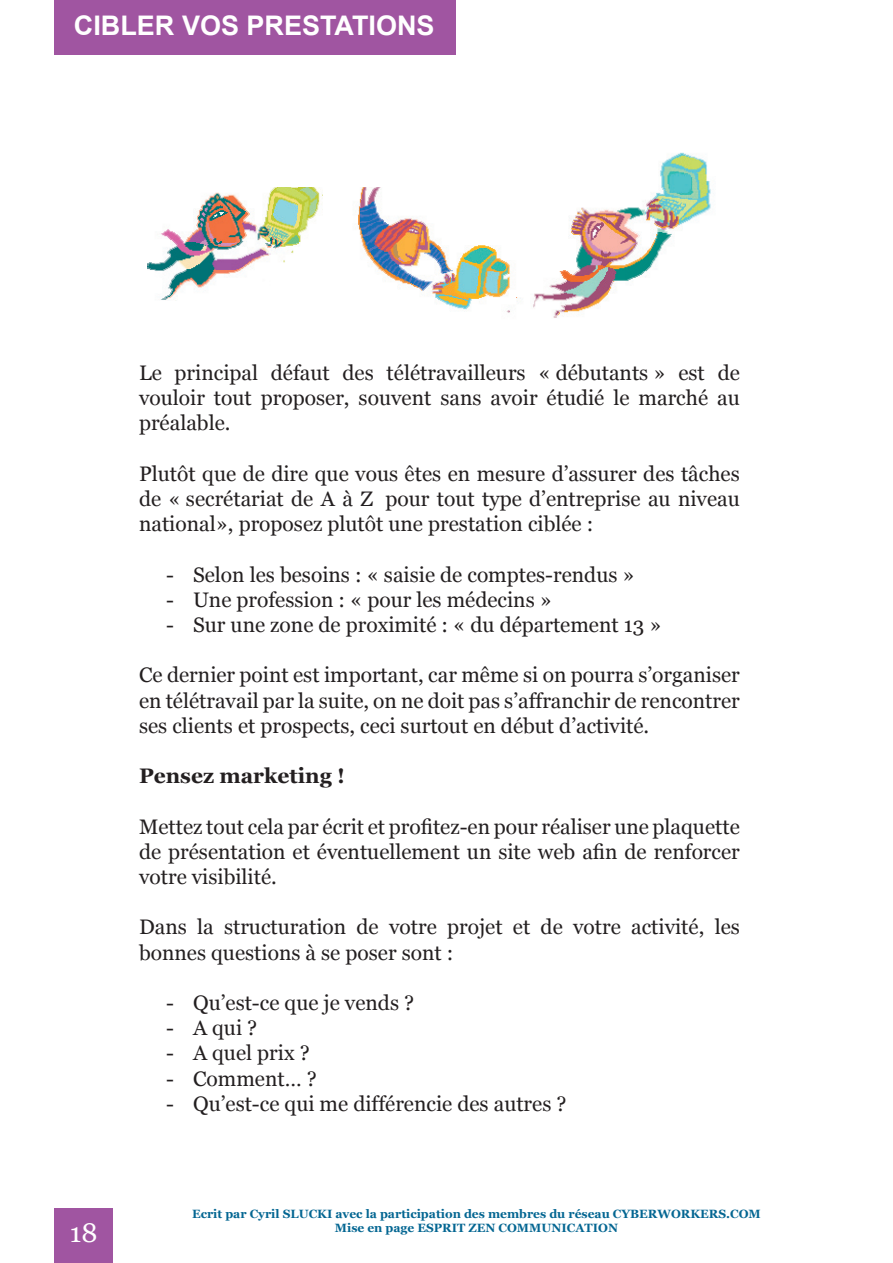
<style>
.page{position:relative;width:893px;height:1263px;background:#fff}
.page>*{position:absolute;margin:0;border:0;box-sizing:border-box;transform-origin:0 0}
.t1{font:700 27px "Arial";color:#fff}
.t2{font:27px "Georgia";color:#fff}
.t3{font:21px/25.2px "Georgia";color:#231f20;text-align:justify}
.t4{font:700 21px "Georgia";color:#231f20}
.t5{font:700 12px/14.4px "Georgia";color:#046692;text-align:center}
</style>
<div class="page">
<div style="left:54px;top:1209px;width:59px;height:54px;background:#a055a1"></div>
<div style="left:54px;top:0;width:402px;height:54px;background:#a055a1"></div>
<img style="left:355px;top:187px;width:166px;height:126px">
<img style="left:148px;top:187px;width:172px;height:114px">
<img style="left:533px;top:152px;width:178px;height:166px">
<p class="t1" style="left:74px;top:7px;width:362px">CIBLER VOS PRESTATIONS</p>
<p class="t2" style="left:70px;top:1216px;width:29px">18</p>
<p class="t3" style="left:139px;top:360px;width:602px">Le principal défaut des télétravailleurs « débutants » est de vouloir tout proposer, souvent sans avoir étudié le marché au préalable.</p>
<p class="t3" style="left:139px;top:461px;width:602px">Plutôt que de dire que vous êtes en mesure d’assurer des tâches de « secrétariat de A à Z pour tout type d’entreprise au niveau national», proposez plutôt une prestation ciblée :</p>
<p class="t3" style="left:166px;top:562px;width:470px">- Selon les besoins : « saisie de comptes-rendus »</p>
<p class="t3" style="left:166px;top:587px;width:387px">- Une profession : « pour les médecins »</p>
<p class="t3" style="left:166px;top:612px;width:497px">- Sur une zone de proximité : « du département 13 »</p>
<p class="t3" style="left:139px;top:663px;width:602px">Ce dernier point est important, car même si on pourra s’organiser en télétravail par la suite, on ne doit pas s’affranchir de rencontrer ses clients et prospects, ceci surtout en début d’activité.</p>
<p class="t4" style="left:139px;top:762px;width:208px">Pensez marketing !</p>
<p class="t3" style="left:139px;top:814px;width:602px">Mettez tout cela par écrit et profitez-en pour réaliser une plaquette de présentation et éventuellement un site web afin de renforcer votre visibilité.</p>
<p class="t3" style="left:139px;top:915px;width:602px">Dans la structuration de votre projet et de votre activité, les bonnes questions à se poser sont :</p>
<p class="t3" style="left:166px;top:990px;width:250px">- Qu’est-ce que je vends ?</p>
<p class="t3" style="left:166px;top:1016px;width:93px">- A qui ?</p>
<p class="t3" style="left:166px;top:1041px;width:145px">- A quel prix ?</p>
<p class="t3" style="left:166px;top:1066px;width:152px">- Comment… ?</p>
<p class="t3" style="left:166px;top:1091px;width:402px">- Qu’est-ce qui me différencie des autres ?</p>
<p class="t5" style="left:192px;top:1207px;width:570px">Ecrit par Cyril SLUCKI avec la participation des membres du réseau CYBERWORKERS.COM<br>Mise en page ESPRIT ZEN COMMUNICATION</p>
</div>
